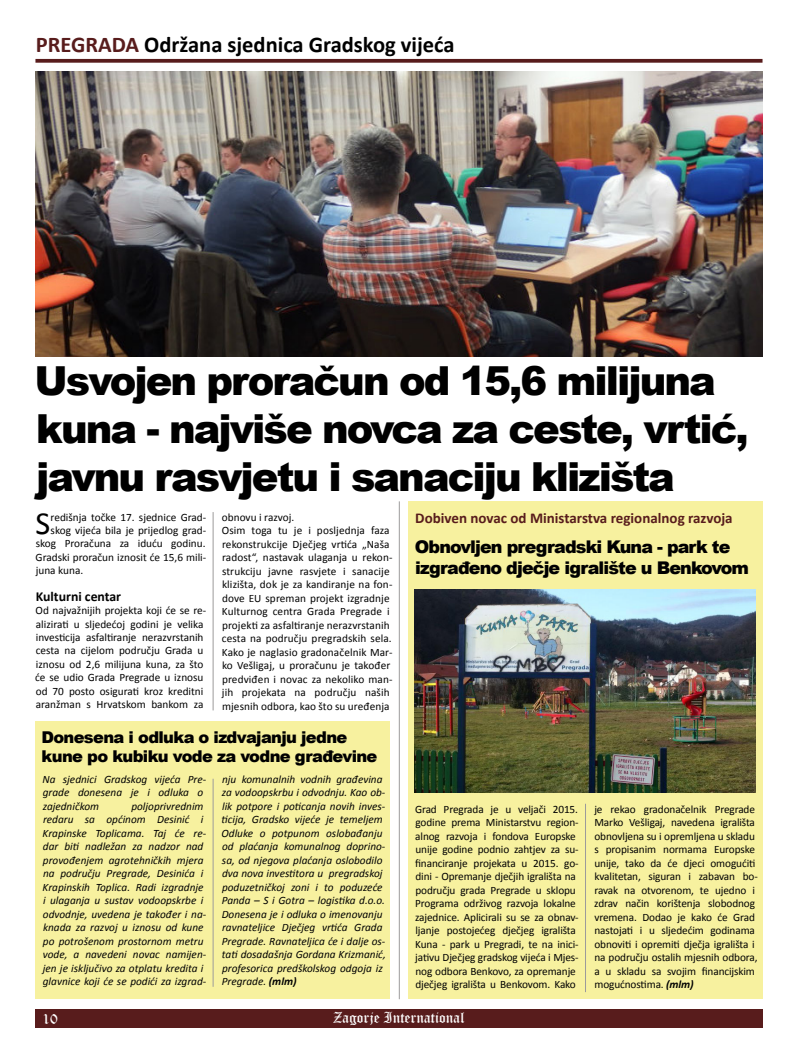
<style>
.page{position:relative;width:798px;height:1063px;background:#fff}
.page>*{position:absolute;margin:0;border:0;box-sizing:border-box;transform-origin:0 0}
.t1{font:900 40px/48px "Arial";letter-spacing:-.05em;color:#000}
.t2{font:32.38px "Calibri";color:#000}
.t3{font:700 22.5px "Calibri";color:#000}
.t4{font:900 17.5px/21px "Arial";letter-spacing:-.05em;color:#000}
.t5{font:900 16.25px/19.5px "Arial";letter-spacing:-.04em;color:#000}
.t6{font:700 15px "Calibri";color:#581c1c}
.t7{font:15px "Old English Text";color:#fff}
.t8{font:700 13.75px "Calibri";color:#000}
.t9{font:11.25px/13.5px "Calibri";letter-spacing:-.01em;color:#000}
.t10{font:italic 11.25px/13.5px "Calibri";color:#000}
.t11{font:11.25px/13.5px "Calibri";letter-spacing:.01em;color:#000}
.s1{color:#581c1c}
.s2{font-weight:700}
.s3{font-weight:700;font-style:italic}
</style>
<div class="page">
<div style="left:35px;top:1009px;width:727px;height:19px;background:#581c1c"></div>
<svg style="left:35px;top:59px;width:727px;height:4px;background:#642d2d"></svg>
<div style="left:35px;top:722px;width:355px;height:277px;background:#f7f19f"></div>
<div style="left:407px;top:501px;width:355px;height:498px;background:#f7f19f"></div>
<img style="left:415px;top:590px;width:340px;height:202px">
<img style="left:35px;top:71px;width:727px;height:285px">
<hr style="left:213px;top:512px;width:1px;height:198px;background:#9c9b9b">
<hr style="left:399px;top:501px;width:1px;height:498px;background:#9c9b9b">
<hr style="left:213px;top:779px;width:1px;height:208px;background:#9c9b9b">
<hr style="left:585px;top:804px;width:1px;height:188px;background:#9c9b9b">
<h3 class="t3" style="left:36px;top:30px;width:420px"><span class="s1">PREGRADA</span> Održana sjednica Gradskog vijeća</h3>
<h1 class="t1" style="left:35px;top:355px;width:715px">Usvojen proračun od 15,6 milijuna kuna - najviše novca za ceste, vrtić, javnu rasvjetu i sanaciju klizišta</h1>
<h2 class="t2" style="left:35px;top:503px;width:16px">S</h2>
<p class="t9" style="left:51px;top:510px;width:157px">redišnja točke 17. sjednice Grad-</p>
<p class="t11" style="left:222px;top:510px;width:172px">obnovu i razvoj.<br>Osim toga tu je i posljednja faza rekonstrukcije Dječjeg vrtića „Naša radost“, nastavak ulaganja u rekon&shy;strukciju javne rasvjete i sanacije klizišta, dok je za kandiranje na fon&shy;dove EU spreman projekt izgradnje Kulturnog centra Grada Pregrade i projekti za asfaltiranje nerazvrstanih cesta na području pregradskih sela.<br>Kako je naglasio gradonačelnik Mar&shy;ko Vešligaj, u proračunu je također predviđen i novac za nekoliko man&shy;jih projekata na području naših mjesnih odbora, kao što su uređenja</p>
<h3 class="t6" style="left:415px;top:509px;width:319px">Dobiven novac od Ministarstva regionalnog razvoja</h3>
<h3 class="t4" style="left:415px;top:536px;width:335px">Obnovljen pregradski Kuna - park te izgrađeno dječje igralište u Benkovom</h3>
<p class="t9" style="left:51px;top:523px;width:157px">skog vijeća bila je prijedlog grad-</p>
<p class="t9" style="left:36px;top:537px;width:171px">skog Proračuna za iduću godinu.</p>
<p class="t9" style="left:36px;top:550px;width:172px">Gradski proračun iznosit će 15,6 mili-</p>
<p class="t9" style="left:36px;top:564px;width:49px">juna kuna.</p>
<p class="t8" style="left:36px;top:587px;width:87px">Kulturni centar</p>
<p class="t9" style="left:35px;top:604px;width:172px">Od najvažnijih projekta koji će se re&shy;alizirati u sljedećoj godini je velika investicija asfaltiranje nerazvrstanih cesta na cijelom području Grada u iznosu od 2,6 milijuna kuna, za što će se udio Grada Pregrade u iznosu od 70 posto osigurati kroz kreditni aranžman s Hrvatskom bankom za</p>
<h3 class="t5" style="left:41px;top:727px;width:337px">Donesena i odluka o izdvajanju jedne kune po kubiku vode za vodne građevine</h3>
<p class="t10" style="left:43px;top:772px;width:165px">Na sjednici Gradskog vijeća Pre&shy;grade donesena je i odluka o zajedničkom</p>
<p class="t10" style="left:43px;top:799px;width:165px;text-indent:89px">poljoprivrednim redaru sa općinom Desinić i<br>Krapinske Toplicama. Taj će re&shy;dar biti nadležan za nadzor nad provođenjem agrotehničkih mjera na području Pregrade, Desinića i<br>Krapinskih Toplica. Radi izgradnje i ulaganja u sustav vodoopskrbe i odvodnje, uvedena je također i na&shy;knada za razvoj u iznosu od kune po potrošenom prostornom metru vode, a navedeni novac namijen&shy;jen je isključivo za otplatu kredita i glavnice koji će se podići za izgrad-</p>
<p class="t10" style="left:221px;top:772px;width:166px">nju komunalnih vodnih građevina za vodoopskrbu i odvodnju. Kao ob&shy;lik potpore i poticanja novih inves&shy;ticija, Gradsko vijeće je temeljem Odluke o potpunom oslobađanju od plaćanja komunalnog doprino&shy;sa, od njegova plaćanja oslobodilo dva nova investitora u pregradskoj poduzetničkoj zoni i to poduzeće Panda – S i Gotra – logistika d.o.o.<br>Donesena je i odluka o imenovanju ravnateljice Dječjeg vrtića Grada Pregrade. Ravnateljica će i dalje os&shy;tati dosadašnja Gordana Krizmanić, profesorica predškolskog odgoja iz Pregrade. <span class="s2">(mlm)</span></p>
<p class="t9" style="left:415px;top:802px;width:165px">Grad Pregrada je u veljači 2015. godine prema Ministarstvu region&shy;alnog razvoja i fondova Europske unije godine podnio zahtjev za su&shy;financiranje projekata u 2015. go&shy;dini - Opremanje dječjih igrališta na području grada Pregrade u sklopu Programa održivog razvoja lokalne zajednice. Aplicirali su se za obnav&shy;ljanje postojećeg dječjeg igrališta Kuna - park u Pregradi, te na inici&shy;jativu Dječjeg gradskog vijeća i Mjes&shy;nog odbora Benkovo, za opremanje dječjeg igrališta u Benkovom. Kako</p>
<p class="t9" style="left:594px;top:802px;width:165px">je rekao gradonačelnik Pregrade<br>Marko Vešligaj, navedena igrališta obnovljena su i opremljena u skladu s propisanim normama Europske unije, tako da će djeci omogućiti kvalitetan, siguran i zabavan bo&shy;ravak na otvorenom, te ujedno i zdrav način korištenja slobodnog vremena. Dodao je kako će Grad nastojati i u sljedećim godinama obnoviti i opremiti dječja igrališta i na području ostalih mjesnih odbora, a u skladu sa svojim financijskim mogućnostima. <span class="s3">(mlm)</span></p>
<h3 class="t7" style="left:43px;top:1009px;width:17px">10</h3>
<h3 class="t7" style="left:333px;top:1008px;width:133px">Zagorje International</h3>
</div>
